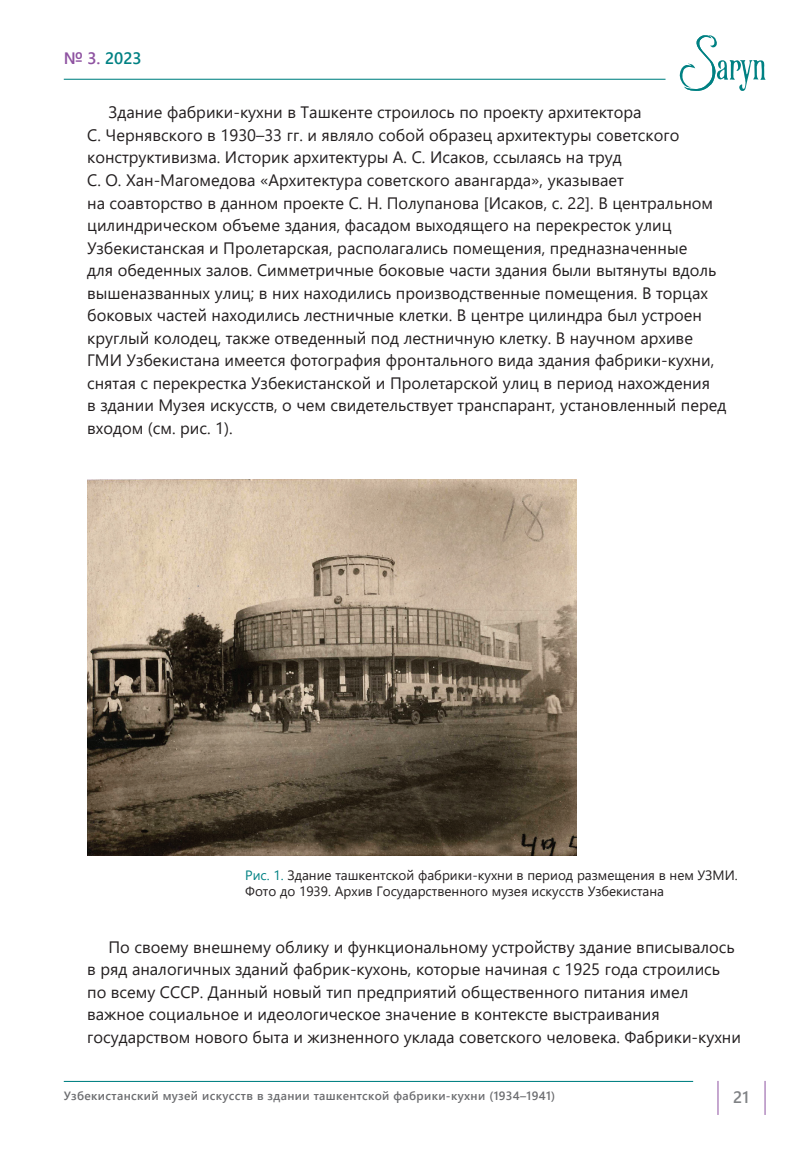
<style>
.page{position:relative;width:808px;height:1149px;background:#fff}
.page>*{position:absolute;margin:0;border:0;box-sizing:border-box;transform-origin:0 0}
.t1{font:16.5px/22.5px "Segoe UI";color:#231f20}
.t2{font:600 16.5px "Segoe UI";color:#008183}
.t3{font:600 16.5px "Segoe UI";color:#808285}
.t4{font:13.5px/16.2px "Segoe UI";color:#231f20}
.t5{font:600 12px "Segoe UI";letter-spacing:.03em;color:#6c6d70}
.s1{color:#8e52a1}
.s2{color:#008183}
</style>
<div class="page">
<hr style="left:64px;top:79px;width:601px;height:1px;background:#008183">
<svg style="left:679px;top:35px;width:86px;height:56px"></svg>
<hr style="left:64px;top:1080px;width:629px;height:1px;background:#008183">
<hr style="left:717px;top:1080px;width:1px;height:34px;background:#8e52a1">
<hr style="left:765px;top:1080px;width:1px;height:34px;background:#8e52a1">
<img style="left:87px;top:479px;width:490px;height:376px">
<p class="t2" style="left:64px;top:43px;width:79px"><span class="s1">№ 3.</span> 2023</p>
<p class="t1" style="left:87px;top:100px;width:641px;text-indent:21px">Здание фабрики-кухни в Ташкенте строилось по проекту архитектора<br>С. Чернявского в 1930–33 гг. и являло собой образец архитектуры советского конструктивизма. Историк архитектуры А. С. Исаков, ссылаясь на труд<br>С. О. Хан-Магомедова «Архитектура советского авангарда», указывает<br>на соавторство в данном проекте С. Н. Полупанова [Исаков, с. 22]. В центральном цилиндрическом объеме здания, фасадом выходящего на перекресток улиц Узбекистанская и Пролетарская, располагались помещения, предназначенные<br>для обеденных залов. Симметричные боковые части здания были вытянуты вдоль вышеназванных улиц; в них находились производственные помещения. В торцах боковых частей находились лестничные клетки. В центре цилиндра был устроен круглый колодец, также отведенный под лестничную клетку. В научном архиве ГМИ Узбекистана имеется фотография фронтального вида здания фабрики-кухни, снятая с перекрестка Узбекистанской и Пролетарской улиц в период нахождения<br>в здании Музея искусств, о чем свидетельствует транспарант, установленный перед входом (см. рис. 1).</p>
<p class="t4" style="left:245px;top:865px;width:494px"><span class="s2">Рис. 1.</span> Здание ташкентской фабрики-кухни в период размещения в нем УЗМИ.<br>Фото до 1939. Архив Государственного музея искусств Узбекистана</p>
<p class="t1" style="left:87px;top:933px;width:655px;text-indent:21px">По своему внешнему облику и функциональному устройству здание вписывалось в ряд аналогичных зданий фабрик-кухонь, которые начиная с 1925 года строились по всему СССР. Данный новый тип предприятий общественного питания имел важное социальное и идеологическое значение в контексте выстраивания государством нового быта и жизненного уклада советского человека. Фабрики-кухни</p>
<p class="t5" style="left:64px;top:1084px;width:493px">Узбекистанский музей искусств в здании ташкентской фабрики-кухни (1934–1941)</p>
<p class="t3" style="left:733px;top:1081px;width:17px">21</p>
</div>
